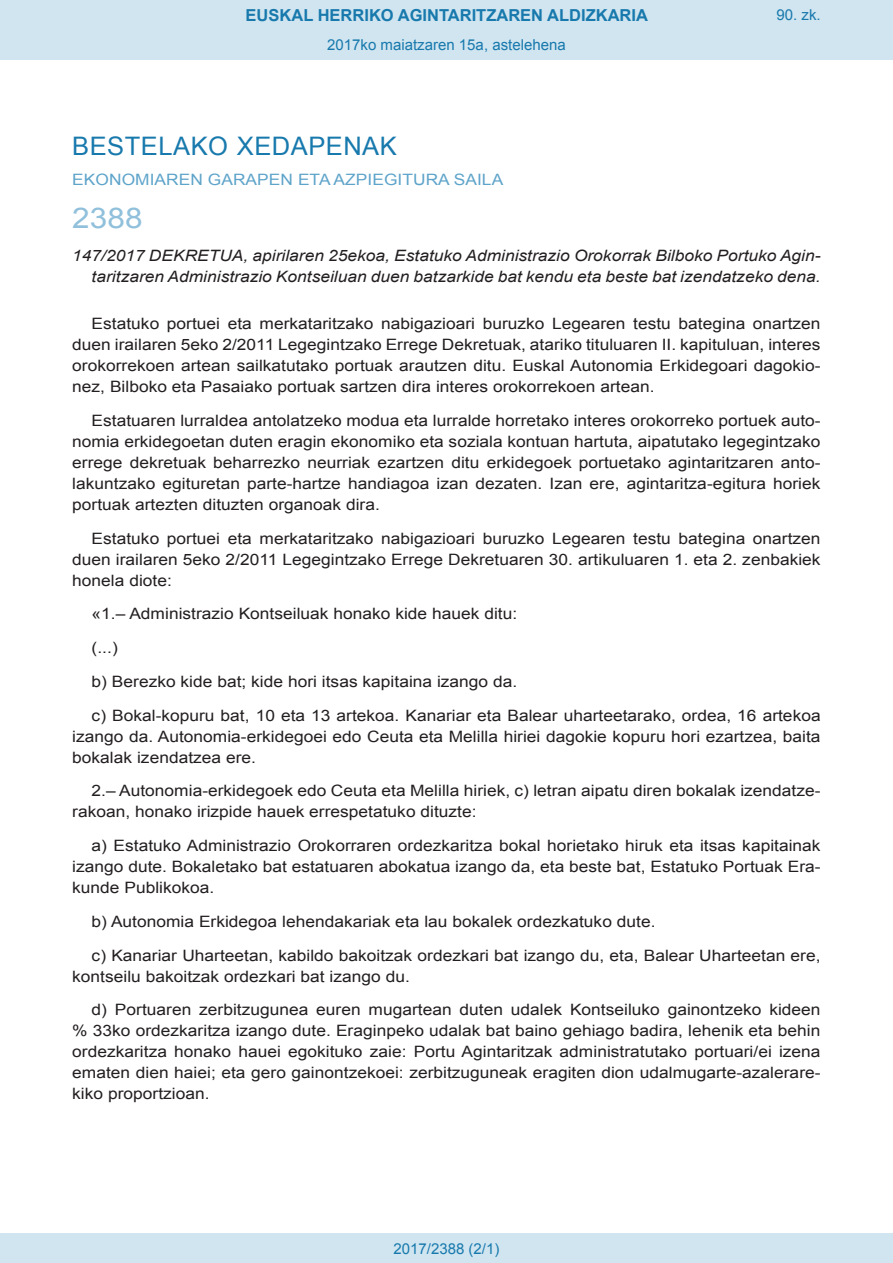
<style>
.page{position:relative;width:893px;height:1263px;background:#fff}
.page>*{position:absolute;margin:0;border:0;box-sizing:border-box;transform-origin:0 0}
.BOPVOrden{font:28.5px "Arial";color:#90c0db;scale:1.11 1}
.BOPVSeccion{font:25.5px "Arial";letter-spacing:.02em;color:#1879ad}
.t1{font:700 16.5px "Arial";color:#1879ad}
.BOPVDetalle{font:15.6px/21px "Arial";color:#231f20;text-align:justify;scale:1.11 1}
.BOPVTitulo{font:italic 15.6px/21px "Arial";color:#231f20;text-align:right;scale:1.11 1}
.BOPVOrganismo{font:15.6px "Arial";letter-spacing:.005em;color:#5ea4ca;scale:1.11 1}
.Paginacion_Centro{font:15px "Arial";color:#1879ad}
</style>
<div class="page">
<div style="left:0;top:0;width:893px;height:60px;background:#d0e5f0"></div>
<div style="left:0;top:1233px;width:893px;height:30px;background:#d0e5f0"></div>
<p class="t1" style="left:246px;top:4px;width:404px">EUSKAL HERRIKO AGINTARITZAREN ALDIZKARIA</p>
<p class="Paginacion_Centro" style="left:327px;top:35px;width:240px">2017ko maiatzaren 15a, astelehena</p>
<p class="Paginacion_Centro" style="left:776px;top:5px;width:46px">90. zk.</p>
<p class="BOPVSeccion" style="left:72px;top:129px;width:326px">BESTELAKO XEDAPENAK</p>
<p class="BOPVOrganismo" style="left:72px;top:169px;width:390px">EKONOMIAREN GARAPEN ETA AZPIEGITURA SAILA</p>
<p class="BOPVOrden" style="left:72px;top:199px;width:65px">2388</p>
<p class="BOPVTitulo" style="left:72px;top:246px;width:676px">147/2017 DEKRETUA, apirilaren 25ekoa, Estatuko Administrazio Orokorrak Bilboko Portuko Agin&shy;taritzaren Administrazio Kontseiluan duen batzarkide bat kendu eta beste bat izendatzeko dena.</p>
<p class="BOPVDetalle" style="left:72px;top:313px;width:676px;text-indent:19px">Estatuko portuei eta merkataritzako nabigazioari buruzko Legearen testu bategina onartzen duen irailaren 5eko 2/2011 Legegintzako Errege Dekretuak, atariko tituluaren II. kapituluan, interes orokorrekoen artean sailkatutako portuak arautzen ditu. Euskal Autonomia Erkidegoari dagokio&shy;nez, Bilboko eta Pasaiako portuak sartzen dira interes orokorrekoen artean.</p>
<p class="BOPVDetalle" style="left:72px;top:410px;width:676px;text-indent:19px">Estatuaren lurraldea antolatzeko modua eta lurralde horretako interes orokorreko portuek auto&shy;nomia erkidegoetan duten eragin ekonomiko eta soziala kontuan hartuta, aipatutako legegintzako errege dekretuak beharrezko neurriak ezartzen ditu erkidegoek portuetako agintaritzaren anto&shy;lakuntzako egituretan parte-hartze handiagoa izan dezaten. Izan ere, agintaritza-egitura horiek portuak artezten dituzten organoak dira.</p>
<p class="BOPVDetalle" style="left:72px;top:528px;width:676px;text-indent:19px">Estatuko portuei eta merkataritzako nabigazioari buruzko Legearen testu bategina onartzen duen irailaren 5eko 2/2011 Legegintzako Errege Dekretuaren 30. artikuluaren 1. eta 2. zenbakiek honela diote:</p>
<p class="BOPVDetalle" style="left:92px;top:603px;width:385px">«1.– Administrazio Kontseiluak honako kide hauek ditu:</p>
<p class="BOPVDetalle" style="left:92px;top:637px;width:25px">(...)</p>
<p class="BOPVDetalle" style="left:92px;top:671px;width:385px">b) Berezko kide bat; kide hori itsas kapitaina izango da.</p>
<p class="BOPVDetalle" style="left:72px;top:705px;width:676px;text-indent:19px">c) Bokal-kopuru bat, 10 eta 13 artekoa. Kanariar eta Balear uharteetarako, ordea, 16 artekoa izango da. Autonomia-erkidegoei edo Ceuta eta Melilla hiriei dagokie kopuru hori ezartzea, baita bokalak izendatzea ere.</p>
<p class="BOPVDetalle" style="left:72px;top:780px;width:676px;text-indent:19px">2.– Autonomia-erkidegoek edo Ceuta eta Melilla hiriek, c) letran aipatu diren bokalak izendatze&shy;rakoan, honako irizpide hauek errespetatuko dituzte:</p>
<p class="BOPVDetalle" style="left:72px;top:835px;width:676px;text-indent:19px">a) Estatuko Administrazio Orokorraren ordezkaritza bokal horietako hiruk eta itsas kapitainak izango dute. Bokaletako bat estatuaren abokatua izango da, eta beste bat, Estatuko Portuak Era&shy;kunde Publikokoa.</p>
<p class="BOPVDetalle" style="left:92px;top:911px;width:509px">b) Autonomia Erkidegoa lehendakariak eta lau bokalek ordezkatuko dute.</p>
<p class="BOPVDetalle" style="left:72px;top:945px;width:676px;text-indent:19px">c) Kanariar Uharteetan, kabildo bakoitzak ordezkari bat izango du, eta, Balear Uharteetan ere, kontseilu bakoitzak ordezkari bat izango du.</p>
<p class="BOPVDetalle" style="left:72px;top:999px;width:676px;text-indent:19px">d) Portuaren zerbitzugunea euren mugartean duten udalek Kontseiluko gainontzeko kideen % 33ko ordezkaritza izango dute. Eraginpeko udalak bat baino gehiago badira, lehenik eta behin ordezkaritza honako hauei egokituko zaie: Portu Agintaritzak administratutako portuari/ei izena ematen dien haiei; eta gero gainontzekoei: zerbitzuguneak eragiten dion udalmugarte-azalerare&shy;kiko proportzioan.</p>
<p class="Paginacion_Centro" style="left:393px;top:1238px;width:107px">2017/2388 (2/1)</p>
</div>
